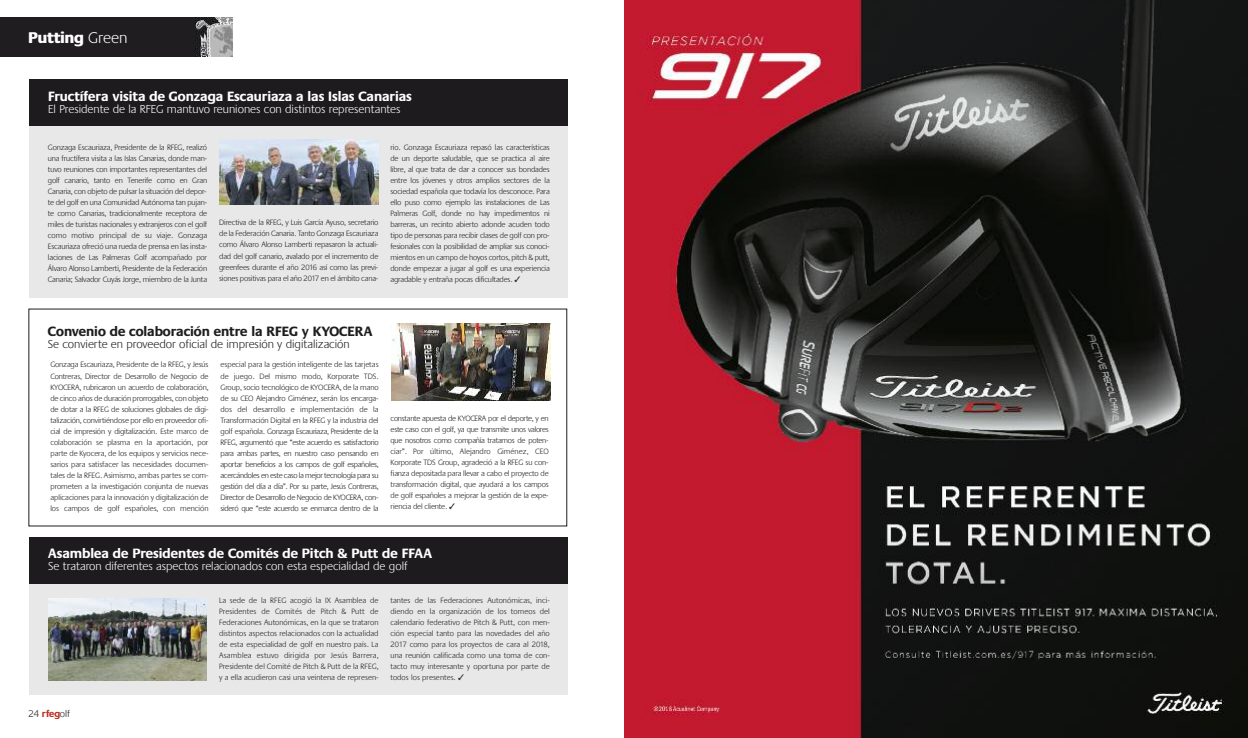
<style>
.page{position:relative;width:1248px;height:738px;background:#fff}
.page>*{position:absolute;margin:0;border:0;box-sizing:border-box;transform-origin:0 0}
.t1{font:800 16.1px "Praxis";color:#fff}
.t2{font:700 14px "Praxis";color:#fff}
.t3{font:700 14px "Praxis";color:#1f1d20}
.t4{font:300 12px "Praxis";color:#fff}
.t5{font:300 12px "Praxis";color:#1f1d20}
.t6{font:300 10px "Praxis";color:#1f1d20}
.t7{font:300 8px/11px "Praxis";letter-spacing:-.015em;color:#1f1d20;text-align:justify}
.s1{font-weight:300}
.s2{font-weight:700;color:#bd2d24}
</style>
<div class="page">
<div style="left:0;top:17px;width:232px;height:40px;background:#1f1d20"></div>
<img style="left:195px;top:17px;width:37px;height:40px">
<div style="left:29px;top:536px;width:538px;height:157px;background:#e9e8e9"></div>
<div style="left:29px;top:536px;width:538px;height:47px;background:#1d1b1e"></div>
<div style="left:29px;top:80px;width:538px;height:217px;background:#e9e8e9"></div>
<div style="left:29px;top:79px;width:538px;height:47px;background:#1d1b1e"></div>
<img style="left:219px;top:139px;width:159px;height:65px">
<img style="left:391px;top:323px;width:159px;height:77px">
<img style="left:48px;top:598px;width:158px;height:82px">
<img style="left:624px;top:0;width:623px;height:737px">
<p class="t1" style="left:28px;top:28px;width:100px">Putting <span class="s1">Green</span></p>
<p class="t2" style="left:48px;top:88px;width:365px">Fructífera visita de Gonzaga Escauriaza a las Islas Canarias</p>
<p class="t4" style="left:48px;top:102px;width:354px">El Presidente de la RFEG mantuvo reuniones con distintos representantes</p>
<p class="t7" style="left:48px;top:141px;width:161px">Gonzaga Escauriaza, Presidente de la RFEG, realizó una fructífera visita a las Islas Canarias, donde man&shy;tuvo reuniones con importantes representantes del golf canario, tanto en Tenerife como en Gran Canaria, con objeto de pulsar la situación del depor&shy;te del golf en una Comunidad Autónoma tan pujan&shy;te como Canarias, tradicionalmente receptora de miles de turistas nacionales y extranjeros con el golf como motivo principal de su viaje. Gonzaga Escauriaza ofreció una rueda de prensa en las insta&shy;laciones de Las Palmeras Golf acompañado por Álvaro Alonso Lamberti, Presidente de la Federación Canaria; Salvador Cuyás Jorge, miembro de la Junta</p>
<p class="t7" style="left:219px;top:217px;width:161px">Directiva de la RFEG, y Luis García Ayuso, secretario de la Federación Canaria. Tanto Gonzaga Escauriaza como Álvaro Alonso Lamberti repasaron la actuali&shy;dad del golf canario, avalado por el incremento de greenfees durante el año 2016 así como las previ&shy;siones positivas para el año 2017 en el ámbito cana-</p>
<p class="t7" style="left:390px;top:141px;width:161px">rio. Gonzaga Escauriaza repasó las características de un deporte saludable, que se practica al aire libre, al que trata de dar a conocer sus bondades entre los jóvenes y otros amplios sectores de la sociedad española que todavía los desconoce. Para ello puso como ejemplo las instalaciones de Las Palmeras Golf, donde no hay impedimentos ni barreras, un recinto abierto adonde acuden todo tipo de personas para recibir clases de golf con pro&shy;fesionales con la posibilidad de ampliar sus conoci&shy;mientos en un campo de hoyos cortos, pitch &amp; putt, donde empezar a jugar al golf es una experiencia agradable y entraña pocas dificultades. ✓</p>
<p class="t3" style="left:48px;top:322px;width:326px">Convenio de colaboración entre la RFEG y KYOCERA</p>
<p class="t5" style="left:48px;top:336px;width:303px">Se convierte en proveedor oficial de impresión y digitalización</p>
<p class="t7" style="left:50px;top:359px;width:160px">Gonzaga Escauriaza, Presidente de la RFEG, y Jesús Contreras, Director de Desarrollo de Negocio de KYOCERA, rubricaron un acuerdo de colaboración, de cinco años de duración prorrogables, con objeto de dotar a la RFEG de soluciones globales de digi&shy;talización, convirtiéndose por ello en proveedor ofi&shy;cial de impresión y digitalización. Este marco de colaboración se plasma en la aportación, por parte de Kyocera, de los equipos y servicios nece&shy;sarios para satisfacer las necesidades documen&shy;tales de la RFEG. Asimismo, ambas partes se com&shy;prometen a la investigación conjunta de nuevas aplicaciones para la innovación y digitalización de los campos de golf españoles, con mención</p>
<p class="t7" style="left:220px;top:359px;width:160px">especial para la gestión inteligente de las tarjetas de juego. Del mismo modo, Korporate TDS.<br>Group, socio tecnológico de KYOCERA, de la mano de su CEO Alejandro Giménez, serán los encarga&shy;dos del desarrollo e implementación de la Transformación Digital en la RFEG y la industria del golf española. Gonzaga Escauriaza, Presidente de la RFEG, argumentó que “este acuerdo es satisfactorio para ambas partes, en nuestro caso pensando en aportar beneficios a los campos de golf españoles, acercándoles en este caso la mejor tecnología para su gestión del día a día”. Por su parte, Jesús Contreras, Director de Desarrollo de Negocio de KYOCERA, con&shy;sideró que “este acuerdo se enmarca dentro de la</p>
<p class="t7" style="left:390px;top:412px;width:160px">constante apuesta de KYOCERA por el deporte, y en este caso con el golf, ya que transmite unos valores que nosotros como compañía tratamos de poten&shy;ciar”. Por último, Alejandro Giménez, CEO Korporate TDS Group, agradeció a la RFEG su con&shy;fianza depositada para llevar a cabo el proyecto de transformación digital, que ayudará a los campos de golf españoles a mejorar la gestión de la expe&shy;riencia del cliente. ✓</p>
<p class="t2" style="left:48px;top:545px;width:385px">Asamblea de Presidentes de Comités de Pitch &amp; Putt de FFAA</p>
<p class="t4" style="left:48px;top:558px;width:361px">Se trataron diferentes aspectos relacionados con esta especialidad de golf</p>
<p class="t6" style="left:28px;top:707px;width:43px">24 <span class="s2">rfeg</span>olf</p>
<p class="t7" style="left:219px;top:594px;width:161px">La sede de la RFEG acogió la IX Asamblea de Presidentes de Comités de Pitch &amp; Putt de Federaciones Autonómicas, en la que se trataron distintos aspectos relacionados con la actualidad de esta especialidad de golf en nuestro país. La Asamblea estuvo dirigida por Jesús Barrera, Presidente del Comité de Pitch &amp; Putt de la RFEG, y a ella acudieron casi una veintena de represen-</p>
<p class="t7" style="left:390px;top:594px;width:161px">tantes de las Federaciones Autonómicas, inci&shy;diendo en la organización de los torneos del calendario federativo de Pitch &amp; Putt, con men&shy;ción especial tanto para las novedades del año 2017 como para los proyectos de cara al 2018, una reunión calificada como una toma de con&shy;tacto muy interesante y oportuna por parte de todos los presentes. ✓</p>
</div>
